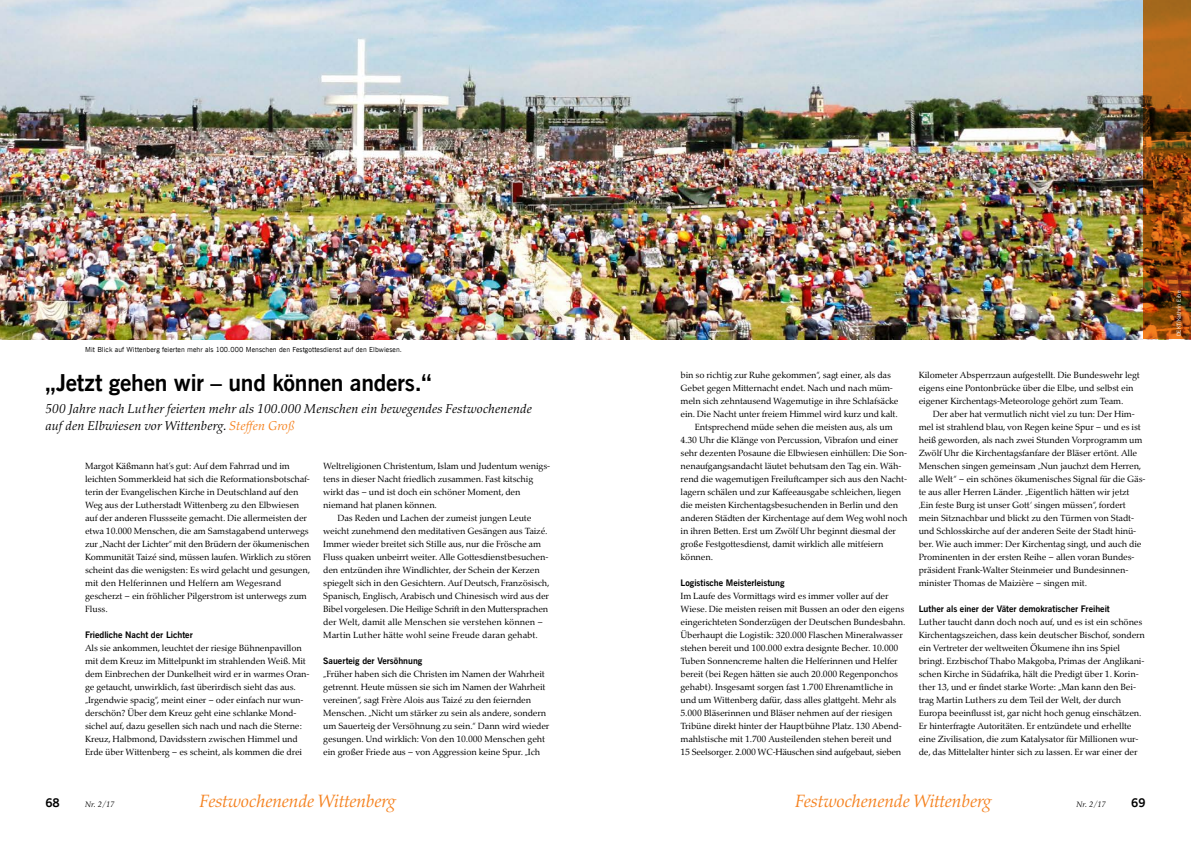
<style>
.page{position:relative;width:1191px;height:842px;background:#fff}
.page>*{position:absolute;margin:0;border:0;box-sizing:border-box;transform-origin:0 0}
.t1{font:23px "News Gothic Bd BT";letter-spacing:-.01em;color:#000}
.t2{font:italic 18px "Palatino Nova";letter-spacing:-.02em;color:#f58220}
.t3{font:italic 13px/17px "Palatino Nova";color:#000}
.t4{font:12px "News Gothic Bd BT";color:#000}
.t5{font:9px/13px "Palatino Nova";letter-spacing:-.015em;color:#000}
.t6{font:8.9px "News Gothic Bd BT";color:#000}
.t7{font:italic 8px "Palatino Nova";letter-spacing:.01em;color:#000}
.t8{font:7px "News Gothic BT";letter-spacing:.015em;color:#000}
.t9{font:5.5px "News Gothic BT";letter-spacing:.02em;color:#fff}
.s1{color:#f58220}
</style>
<div class="page">
<img style="left:0;top:0;width:1142px;height:339px">
<img style="left:1142px;top:0;width:49px;height:339px">
<p class="t8" style="left:85px;top:345px;width:318px">Mit Blick auf Wittenberg feierten mehr als 100.000 Menschen den Festgottesdienst auf den Elbwiesen.</p>
<h1 class="t1" style="left:45px;top:367px;width:387px">„Jetzt gehen wir – und können anders.“</h1>
<h3 class="t3" style="left:45px;top:401px;width:488px">500 Jahre nach Luther feierten mehr als 100.000 Menschen ein bewegendes Festwochenende auf den Elbwiesen vor Wittenberg. <span class="s1">Steffen Groß</span></h3>
<p class="t5" style="left:323px;top:460px;width:228px">Weltreligionen Christentum, Islam und Judentum wenigs-</p>
<p class="t5" style="left:323px;top:473px;width:211px">tens in dieser Nacht friedlich zusammen. Fast kitschig</p>
<p class="t5" style="left:323px;top:486px;width:199px">wirkt das – und ist doch ein schöner Moment, den</p>
<p class="t5" style="left:323px;top:499px;width:115px">niemand hat planen können.</p>
<p class="t5" style="left:337px;top:512px;width:195px">Das Reden und Lachen der zumeist jungen Leute</p>
<p class="t5" style="left:323px;top:525px;width:226px">weicht zunehmend den meditativen Gesängen aus Taizé.</p>
<p class="t5" style="left:323px;top:538px;width:219px">Immer wieder breitet sich Stille aus, nur die Frösche am</p>
<p class="t5" style="left:323px;top:551px;width:227px">Fluss quaken unbeirrt weiter. Alle Gottesdienstbesuchen-</p>
<p class="t5" style="left:323px;top:564px;width:218px">den entzünden ihre Windlichter, der Schein der Kerzen</p>
<p class="t5" style="left:323px;top:577px;width:228px">spiegelt sich in den Gesichtern. Auf Deutsch, Französisch,</p>
<p class="t5" style="left:323px;top:590px;width:227px">Spanisch, Englisch, Arabisch und Chinesisch wird aus der</p>
<p class="t5" style="left:323px;top:603px;width:226px">Bibel vorgelesen. Die Heilige Schrift in den Muttersprachen</p>
<p class="t5" style="left:323px;top:616px;width:221px">der Welt, damit alle Menschen sie verstehen können –</p>
<p class="t5" style="left:323px;top:629px;width:216px">Martin Luther hätte wohl seine Freude daran gehabt.</p>
<p class="t6" style="left:323px;top:655px;width:101px">Sauerteig der Versöhnung</p>
<p class="t5" style="left:323px;top:668px;width:228px">„Früher haben sich die Christen im Namen der Wahrheit getrennt. Heute müssen sie sich im Namen der Wahrheit vereinen“, sagt Frère Alois aus Taizé zu den feiernden Menschen. „Nicht um stärker zu sein als andere, sondern um Sauerteig der Versöhnung zu sein.“ Dann wird wieder gesungen. Und wirklich: Von den 10.000 Menschen geht ein großer Friede aus – von Aggression keine Spur. „Ich</p>
<p class="t5" style="left:85px;top:460px;width:228px">Margot Käßmann hat’s gut: Auf dem Fahrrad und im leichten Sommerkleid hat sich die Reformationsbotschaf&shy;terin der Evangelischen Kirche in Deutschland auf den Weg aus der Lutherstadt Wittenberg zu den Elbwiesen auf der anderen Flussseite gemacht. Die allermeisten der etwa 10.000 Menschen, die am Samstagabend unterwegs zur „Nacht der Lichter“ mit den Brüdern der ökumenischen Kommunität Taizé sind, müssen laufen. Wirklich zu stören scheint das die wenigsten: Es wird gelacht und gesungen, mit den Helferinnen und Helfern am Wegesrand gescherzt – ein fröhlicher Pilgerstrom ist unterwegs zum Fluss.</p>
<p class="t6" style="left:85px;top:629px;width:109px">Friedliche Nacht der Lichter</p>
<p class="t5" style="left:85px;top:642px;width:226px">Als sie ankommen, leuchtet der riesige Bühnenpavillon mit dem Kreuz im Mittelpunkt im strahlenden Weiß. Mit dem Einbrechen der Dunkelheit wird er in warmes Oran&shy;ge getaucht, unwirklich, fast überirdisch sieht das aus. „Irgendwie spacig“, meint einer – oder einfach nur wun&shy;derschön? Über dem Kreuz geht eine schlanke Mond&shy;sichel auf, dazu gesellen sich nach und nach die Sterne:<br>Kreuz, Halbmond, Davidsstern zwischen Himmel und Erde über Wittenberg – es scheint, als kommen die drei</p>
<p class="t5" style="left:680px;top:369px;width:212px">bin so richtig zur Ruhe gekommen“, sagt einer, als das</p>
<p class="t5" style="left:680px;top:382px;width:214px">Gebet gegen Mitternacht endet. Nach und nach müm-</p>
<p class="t5" style="left:680px;top:395px;width:219px">meln sich zehntausend Wagemutige in ihre Schlafsäcke</p>
<p class="t5" style="left:680px;top:408px;width:219px">ein. Die Nacht unter freiem Himmel wird kurz und kalt.</p>
<p class="t5" style="left:694px;top:421px;width:199px">Entsprechend müde sehen die meisten aus, als um</p>
<p class="t5" style="left:680px;top:434px;width:219px">4.30 Uhr die Klänge von Percussion, Vibrafon und einer</p>
<p class="t5" style="left:680px;top:447px;width:228px">sehr dezenten Posaune die Elbwiesen einhüllen: Die Son-</p>
<p class="t5" style="left:680px;top:460px;width:222px">nenaufgangsandacht läutet behutsam den Tag ein. Wäh-</p>
<p class="t5" style="left:680px;top:473px;width:228px">rend die wagemutigen Freiluftcamper sich aus den Nacht-</p>
<p class="t5" style="left:680px;top:486px;width:222px">lagern schälen und zur Kaffeeausgabe schleichen, liegen</p>
<p class="t5" style="left:680px;top:499px;width:219px">die meisten Kirchentagsbesuchenden in Berlin und den</p>
<p class="t5" style="left:680px;top:512px;width:228px">anderen Städten der Kirchentage auf dem Weg wohl noch</p>
<p class="t5" style="left:680px;top:525px;width:217px">in ihren Betten. Erst um Zwölf Uhr beginnt diesmal der</p>
<p class="t5" style="left:680px;top:538px;width:205px">große Festgottesdienst, damit wirklich alle mitfeiern</p>
<p class="t5" style="left:680px;top:551px;width:34px">können.</p>
<p class="t6" style="left:680px;top:577px;width:105px">Logistische Meisterleistung</p>
<p class="t5" style="left:680px;top:590px;width:226px">Im Laufe des Vormittags wird es immer voller auf der Wiese. Die meisten reisen mit Bussen an oder den eigens eingerichteten Sonderzügen der Deutschen Bundesbahn.<br>Überhaupt die Logistik: 320.000 Flaschen Mineralwasser stehen bereit und 100.000 extra designte Becher. 10.000<br>Tuben Sonnencreme halten die Helferinnen und Helfer bereit (bei Regen hätten sie auch 20.000 Regenponchos gehabt). Insgesamt sorgen fast 1.700 Ehrenamtliche in und um Wittenberg dafür, dass alles glattgeht. Mehr als 5.000 Bläserinnen und Bläser nehmen auf der riesigen Tribüne direkt hinter der Hauptbühne Platz. 130 Abend&shy;mahlstische mit 1.700 Austeilenden stehen bereit und<br>15 Seelsorger. 2.000 WC-Häuschen sind aufgebaut, sieben</p>
<p class="t5" style="left:918px;top:369px;width:222px">Kilometer Absperrzaun aufgestellt. Die Bundeswehr legt eigens eine Pontonbrücke über die Elbe, und selbst ein eigener Kirchentags-Meteorologe gehört zum Team.</p>
<p class="t5" style="left:918px;top:408px;width:228px;text-indent:14px">Der aber hat vermutlich nicht viel zu tun: Der Him&shy;mel ist strahlend blau, von Regen keine Spur – und es ist heiß geworden, als nach zwei Stunden Vorprogramm um Zwölf Uhr die Kirchentagsfanfare der Bläser ertönt. Alle Menschen singen gemeinsam „Nun jauchzt dem Herren, alle Welt“ – ein schönes ökumenisches Signal für die Gäs&shy;te aus aller Herren Länder. „Eigentlich hätten wir jetzt ‚Ein feste Burg ist unser Gott‘ singen müssen“, fordert mein Sitznachbar und blickt zu den Türmen von Stadt&shy;und Schlosskirche auf der anderen Seite der Stadt hinü&shy;ber. Wie auch immer: Der Kirchentag singt, und auch die Prominenten in der ersten Reihe – allen voran Bundes&shy;präsident Frank-Walter Steinmeier und Bundesinnen&shy;minister Thomas de Maizière – singen mit.</p>
<p class="t6" style="left:918px;top:603px;width:193px">Luther als einer der Väter demokratischer Freiheit</p>
<p class="t5" style="left:918px;top:616px;width:228px">Luther taucht dann doch noch auf, und es ist ein schönes Kirchentagszeichen, dass kein deutscher Bischof, sondern ein Vertreter der weltweiten Ökumene ihn ins Spiel bringt. Erzbischof Thabo Makgoba, Primas der Anglikani&shy;schen Kirche in Südafrika, hält die Predigt über 1. Korin&shy;ther 13, und er findet starke Worte: „Man kann den Bei&shy;trag Martin Luthers zu dem Teil der Welt, der durch Europa beeinflusst ist, gar nicht hoch genug einschätzen.<br>Er hinterfragte Autoritäten. Er entzündete und erhellte eine Zivilisation, die zum Katalysator für Millionen wur&shy;de, das Mittelalter hinter sich zu lassen. Er war einer der</p>
<h3 class="t4" style="left:45px;top:795px;width:16px">68</h3>
<p class="t7" style="left:85px;top:800px;width:31px">Nr. 2/17</p>
<h2 class="t2" style="left:200px;top:791px;width:198px">Festwochenende Wittenberg</h2>
<h2 class="t2" style="left:795px;top:791px;width:198px">Festwochenende Wittenberg</h2>
<p class="t7" style="left:1076px;top:800px;width:31px">Nr. 2/17</p>
<h3 class="t4" style="left:1131px;top:795px;width:16px">69</h3>
<p class="t9" style="left:1175px;top:336px;width:47px;rotate:-90deg">DEKT/Kathrin Erbe</p>
</div>
